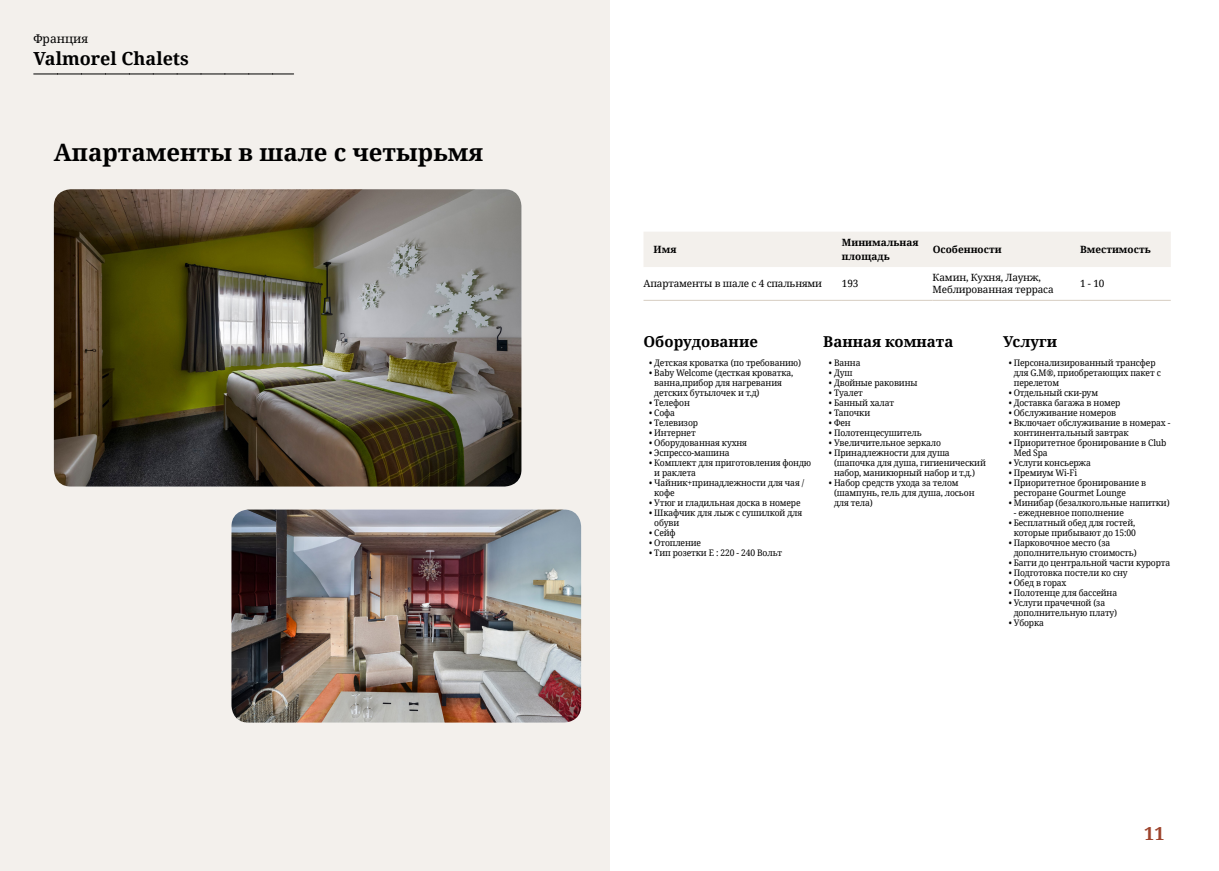
<style>
.page{position:relative;width:1219px;height:871px;background:#fff}
.page>*{position:absolute;margin:0;border:0;box-sizing:border-box;transform-origin:0 0}
.t1{font:700 24px "Noto Serif";color:#000}
.t2{font:700 18px "Noto Serif";color:#000}
.t3{font:700 18px "Noto Serif";color:#9d432c}
.t4{font:700 15px "Noto Serif";color:#000}
.t5{font:12px "Noto Serif";color:#000}
.t6{font:10px/12px "Noto Serif";letter-spacing:-.015em;color:#000}
.t7{font:700 10px/14px "Noto Serif";color:#000}
.t8{font:9px/10px "Noto Serif";letter-spacing:-.015em;color:#000;scale:.95 1}
</style>
<div class="page">
<div style="left:0;top:0;width:609px;height:870px;background:#f3f0ec"></div>
<img style="left:54px;top:189px;width:467px;height:297px">
<img style="left:231px;top:509px;width:350px;height:213px">
<svg style="left:34px;top:74px;width:260px;height:1px"></svg>
<div style="left:644px;top:232px;width:527px;height:35px;background:#f3f0ec"></div>
<hr style="left:643px;top:300px;width:199px;height:1px;background:#d7cdc1">
<hr style="left:842px;top:300px;width:91px;height:1px;background:#d7cdc1">
<hr style="left:933px;top:300px;width:147px;height:1px;background:#d7cdc1">
<hr style="left:1080px;top:300px;width:91px;height:1px;background:#d7cdc1">
<h3 class="t5" style="left:33px;top:30px;width:56px">Франция</h3>
<h2 class="t2" style="left:33px;top:45px;width:157px">Valmorel Chalets</h2>
<h1 class="t1" style="left:54px;top:136px;width:431px">Апартаменты в шале с четырьмя</h1>
<p class="t7" style="left:653px;top:242px;width:24px">Имя</p>
<p class="t7" style="left:842px;top:235px;width:78px">Минимальная площадь</p>
<p class="t7" style="left:933px;top:242px;width:70px">Особенности</p>
<p class="t7" style="left:1080px;top:242px;width:72px">Вместимость</p>
<p class="t6" style="left:643px;top:277px;width:180px">Апартаменты в шале с 4 спальнями</p>
<p class="t6" style="left:842px;top:277px;width:18px">193</p>
<p class="t6" style="left:933px;top:271px;width:122px">Камин, Кухня, Лаунж,<br>Меблированная терраса</p>
<p class="t6" style="left:1080px;top:277px;width:26px">1 - 10</p>
<h3 class="t4" style="left:643px;top:331px;width:116px">Оборудование</h3>
<p class="t8" style="left:649px;top:357px;width:161px">• Детская кроватка (по требованию)</p>
<p class="t8" style="left:654px;top:367px;width:148px;text-indent:-5px">• Baby Welcome (десткая кроватка, ванна,прибор для нагревания детских бутылочек и т.д)</p>
<p class="t8" style="left:649px;top:397px;width:44px">• Телефон</p>
<p class="t8" style="left:649px;top:407px;width:29px">• Софа</p>
<p class="t8" style="left:649px;top:417px;width:53px">• Телевизор</p>
<p class="t8" style="left:649px;top:427px;width:50px">• Интернет</p>
<p class="t8" style="left:649px;top:437px;width:105px">• Оборудованная кухня</p>
<p class="t8" style="left:649px;top:447px;width:86px">• Эспрессо-машина</p>
<p class="t8" style="left:654px;top:457px;width:167px;text-indent:-5px">• Комплект для приготовления фондю и раклета</p>
<p class="t8" style="left:654px;top:477px;width:159px;text-indent:-5px">• Чайник+принадлежности для чая / кофе</p>
<p class="t8" style="left:649px;top:497px;width:161px">• Утюг и гладильная доска в номере</p>
<p class="t8" style="left:654px;top:507px;width:157px;text-indent:-5px">• Шкафчик для лыж с сушилкой для обуви</p>
<p class="t8" style="left:649px;top:527px;width:29px">• Сейф</p>
<p class="t8" style="left:649px;top:537px;width:56px">• Отопление</p>
<p class="t8" style="left:649px;top:547px;width:142px">• Тип розетки E : 220 - 240 Вольт</p>
<h3 class="t4" style="left:823px;top:331px;width:132px">Ванная комната</h3>
<p class="t8" style="left:829px;top:357px;width:35px">• Ванна</p>
<p class="t8" style="left:829px;top:367px;width:26px">• Душ</p>
<p class="t8" style="left:829px;top:377px;width:95px">• Двойные раковины</p>
<p class="t8" style="left:829px;top:387px;width:37px">• Туалет</p>
<p class="t8" style="left:829px;top:397px;width:70px">• Банный халат</p>
<p class="t8" style="left:829px;top:407px;width:45px">• Тапочки</p>
<p class="t8" style="left:829px;top:417px;width:24px">• Фен</p>
<p class="t8" style="left:829px;top:427px;width:99px">• Полотенцесушитель</p>
<p class="t8" style="left:829px;top:437px;width:119px">• Увеличительное зеркало</p>
<p class="t8" style="left:834px;top:447px;width:161px;text-indent:-5px">• Принадлежности для душа (шапочка для душа, гигиенический набор, маникюрный набор и т.д.)</p>
<p class="t8" style="left:834px;top:477px;width:149px;text-indent:-5px">• Набор средств ухода за телом (шампунь, гель для душа, лосьон для тела)</p>
<h3 class="t4" style="left:1003px;top:331px;width:55px">Услуги</h3>
<p class="t8" style="left:1014px;top:357px;width:156px;text-indent:-5px">• Персонализированный трансфер для G.M®, приобретающих пакет с перелетом</p>
<p class="t8" style="left:1009px;top:387px;width:96px">• Отдельный ски-рум</p>
<p class="t8" style="left:1009px;top:397px;width:119px">• Доставка багажа в номер</p>
<p class="t8" style="left:1009px;top:407px;width:115px">• Обслуживание номеров</p>
<p class="t8" style="left:1014px;top:417px;width:166px;text-indent:-5px">• Включает обслуживание в номерах - континентальный завтрак</p>
<p class="t8" style="left:1014px;top:437px;width:162px;text-indent:-5px">• Приоритетное бронирование в Club<br>Med Spa</p>
<p class="t8" style="left:1009px;top:457px;width:88px">• Услуги консьержа</p>
<p class="t8" style="left:1009px;top:467px;width:73px">• Премиум Wi-Fi</p>
<p class="t8" style="left:1014px;top:477px;width:141px;text-indent:-5px">• Приоритетное бронирование в ресторане Gourmet Lounge</p>
<p class="t8" style="left:1009px;top:497px;width:171px">• Минибар (безалкогольные напитки)</p>
<p class="t8" style="left:1014px;top:507px;width:117px">- ежедневное пополнение</p>
<p class="t8" style="left:1009px;top:517px;width:135px;text-align:center">• Бесплатный обед для гостей, которые прибывают до 15:00</p>
<p class="t8" style="left:1014px;top:537px;width:131px;text-indent:-5px">• Парковочное место (за дополнительную стоимость)</p>
<p class="t8" style="left:1009px;top:557px;width:172px">• Багги до центральной части курорта</p>
<p class="t8" style="left:1009px;top:567px;width:127px">• Подготовка постели ко сну</p>
<p class="t8" style="left:1009px;top:577px;width:62px">• Обед в горах</p>
<p class="t8" style="left:1009px;top:587px;width:116px">• Полотенце для бассейна</p>
<p class="t8" style="left:1014px;top:597px;width:110px;text-indent:-5px">• Услуги прачечной (за дополнительную плату)</p>
<p class="t8" style="left:1009px;top:617px;width:39px">• Уборка</p>
<h2 class="t3" style="left:1144px;top:820px;width:22px">11</h2>
</div>
